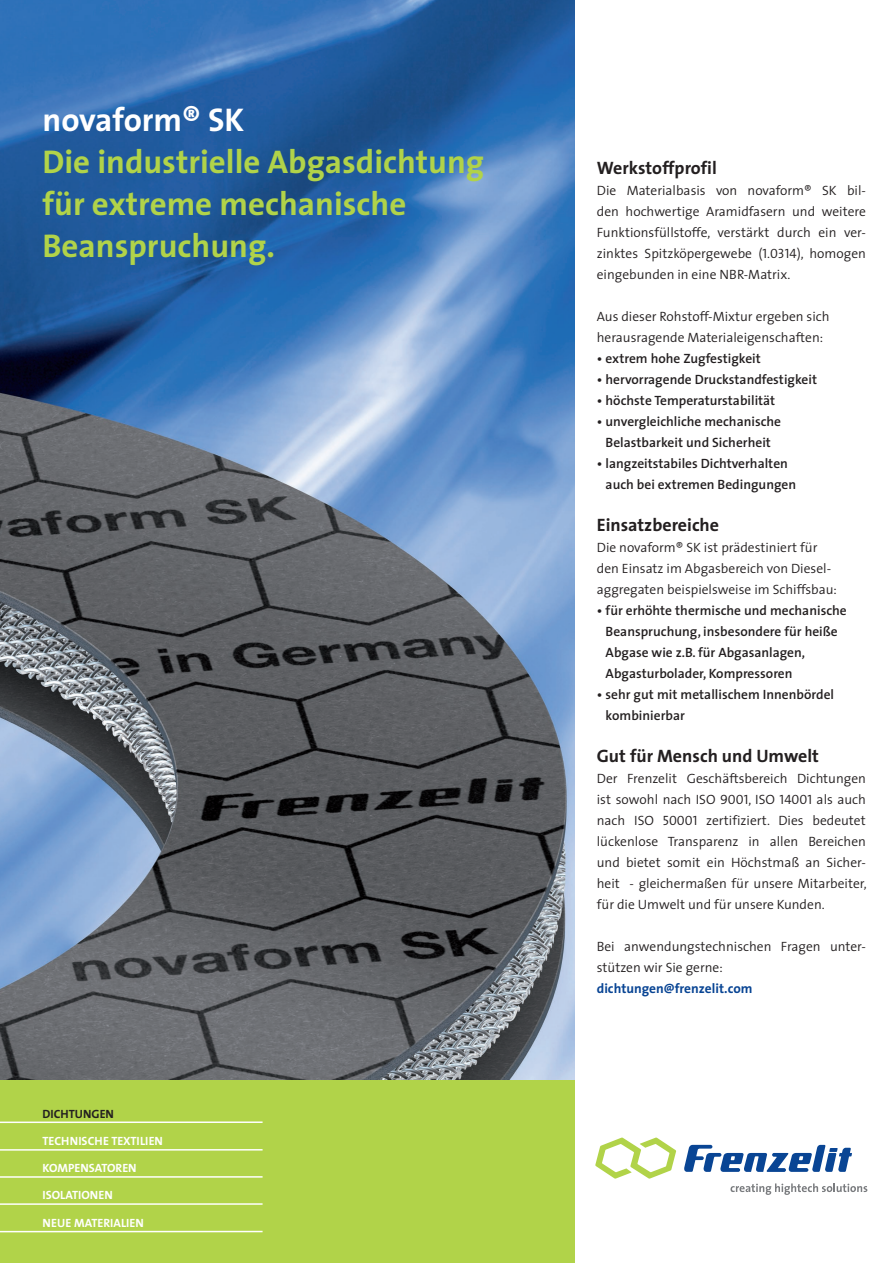
<style>
.page{position:relative;width:893px;height:1263px;background:#fff}
.page>*{position:absolute;margin:0;border:0;box-sizing:border-box;transform-origin:0 0}
.t1{font:700 33px/42px "The Sans";color:#b1d349}
.t2{font:700 18px "The Sans";color:#231f20}
.t3{font:300 13.5px/21px "The Sans";color:#231f20}
.t4{font:600 13.5px/21px "The Sans";color:#231f20}
.t5{font:700 13.5px "The Sans";color:#094594}
.t6{font:700 12px "The Sans";color:#fff}
.t7{font:700 12px "The Sans";color:#231f20}
.s1{color:#fff}
.s2{font-family:"The Sans Bold Caps";font-weight:400;color:#fff}
.s3{font-family:"The Sans Bold Caps";font-weight:400}
.s4{font-family:"The Sans Semi Light Caps";font-weight:400}
</style>
<div class="page">
<img style="left:0;top:0;width:574px;height:1080px">
<div style="left:0;top:1080px;width:574px;height:183px;background:#b1d349"></div>
<svg style="left:595px;top:1137px;width:81px;height:42px"></svg>
<svg style="left:684px;top:1145px;width:168px;height:27px"></svg>
<svg style="left:730px;top:1183px;width:137px;height:12px"></svg>
<hr style="left:0;top:1121px;width:263px;height:2px;background:#fff">
<hr style="left:0;top:1149px;width:263px;height:2px;background:#fff">
<hr style="left:0;top:1176px;width:263px;height:2px;background:#fff">
<hr style="left:0;top:1203px;width:263px;height:2px;background:#fff">
<hr style="left:0;top:1231px;width:263px;height:1px;background:#fff">
<h1 class="t1" style="left:43px;top:99px;width:443px"><span class="s1">novaform®</span> <span class="s2">SK<br></span>Die industrielle Abgasdichtung für extreme mechanische<br>Beanspruchung<span class="s3">.</span></h1>
<p class="t7" style="left:43px;top:1106px;width:73px">DICHTUNGEN</p>
<p class="t6" style="left:43px;top:1133px;width:122px">TECHNISCHE TEXTILIEN</p>
<p class="t6" style="left:43px;top:1160px;width:96px">KOMPENSATOREN</p>
<p class="t6" style="left:43px;top:1188px;width:72px">ISOLATIONEN</p>
<p class="t6" style="left:43px;top:1215px;width:103px">NEUE MATERIALIEN</p>
<h2 class="t2" style="left:597px;top:156px;width:121px">Werkstoffprofil</h2>
<p class="t3" style="left:597px;top:180px;width:271px;text-align:justify">Die Materialbasis von novaform® SK bil&shy;den hochwertige Aramidfasern und weitere Funktionsfüllstoffe, verstärkt durch ein ver&shy;zinktes Spitzköpergewebe (<span class="s4">1.0314</span>), homogen eingebunden in eine NBR-Matrix.</p>
<p class="t3" style="left:597px;top:306px;width:234px">Aus dieser Rohstoff-Mixtur ergeben sich herausragende Materialeigenschaften:</p>
<p class="t4" style="left:597px;top:348px;width:166px">• extrem hohe Zugfestigkeit</p>
<p class="t4" style="left:597px;top:369px;width:222px">• hervorragende Druckstandfestigkeit</p>
<p class="t4" style="left:597px;top:390px;width:180px">• höchste Temperaturstabilität</p>
<p class="t4" style="left:597px;top:411px;width:186px;text-align:center">• unvergleichliche mechanische<br>Belastbarkeit und Sicherheit</p>
<p class="t4" style="left:606px;top:453px;width:192px;text-indent:-9px">• langzeitstabiles Dichtverhalten auch bei extremen Bedingungen</p>
<h2 class="t2" style="left:597px;top:513px;width:124px">Einsatzbereiche</h2>
<p class="t3" style="left:597px;top:537px;width:242px">Die novaform® SK ist prädestiniert für den Einsatz im Abgasbereich von Diesel&shy;aggregaten beispielsweise im Schiffsbau:</p>
<p class="t4" style="left:606px;top:600px;width:243px;text-indent:-9px">• für erhöhte thermische und mechanische Beanspruchung, insbesondere für heiße Abgase wie z.B. für Abgasanlagen, Abgasturbolader, Kompressoren</p>
<p class="t4" style="left:606px;top:684px;width:230px;text-indent:-9px">• sehr gut mit metallischem Innenbördel kombinierbar</p>
<h2 class="t2" style="left:597px;top:744px;width:224px">Gut für Mensch und Umwelt</h2>
<p class="t3" style="left:597px;top:768px;width:271px;text-align:justify">Der Frenzelit Geschäftsbereich Dichtungen ist sowohl nach ISO <span class="s4">9001,</span> ISO <span class="s4">14001</span> als auch nach ISO <span class="s4">50001</span> zertifiziert. Dies bedeutet lückenlose Transparenz in allen Bereichen und bietet somit ein Höchstmaß an Sicher&shy;heit - gleichermaßen für unsere Mitarbeiter, für die Umwelt und für unsere Kunden.</p>
<p class="t3" style="left:597px;top:936px;width:271px">Bei anwendungstechnischen Fragen unter&shy;stützen wir Sie gerne:</p>
<p class="t5" style="left:597px;top:979px;width:157px">dichtungen@frenzelit.com</p>
</div>
